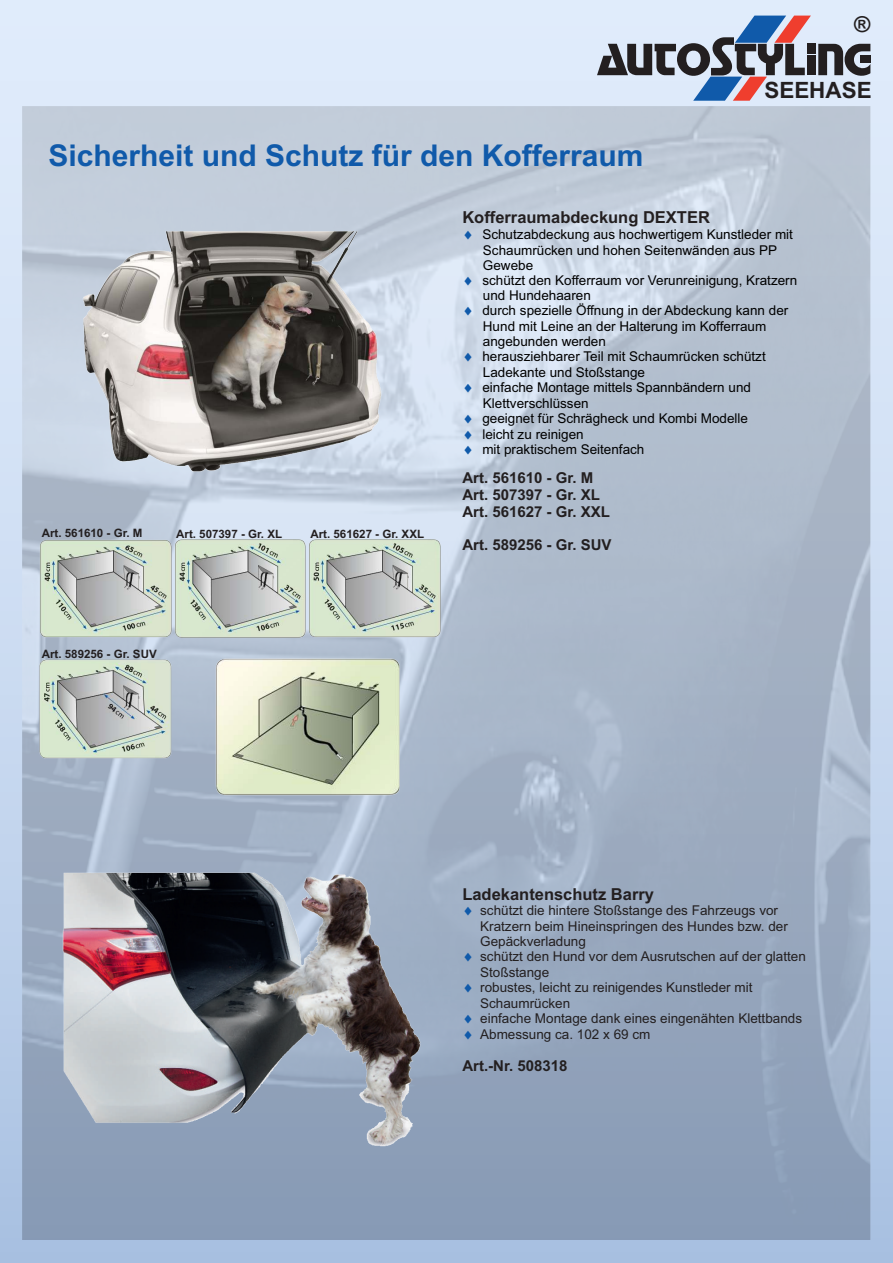
<style>
.page{position:relative;width:893px;height:1263px;background:#fff}
.page>*{position:absolute;margin:0;border:0;box-sizing:border-box;transform-origin:0 0}
.t1{font:700 30px "Arial";color:#105aaa}
.t2{font:700 22.5px "Arial";color:#231f20}
.t3{font:700 22.05px "Arial";color:#231f20}
.t4{font:700 16.5px "Arial";color:#231f20}
.t5{font:700 15px/16.8px "Arial";color:#231f20}
.t6{font:13.5px/15.5px "Arial";color:#000}
.t7{font:13.5px/15.5px "Arial";color:#231f20}
.t8{font:700 11.55px "Arial";color:#231f20}
.s1{color:#105aaa}
</style>
<div class="page">
<div style="left:0;top:0;width:893px;height:1263px;background:linear-gradient(to bottom,#e6f0fe,#adc4e3)"></div>
<img style="left:22px;top:106px;width:849px;height:1133px">
<div style="left:807px;top:56px;width:8px;height:19px;background:#231f20"></div>
<div style="left:807px;top:44px;width:8px;height:10px;background:#231f20"></div>
<svg style="left:597px;top:16px;width:214px;height:85px;background:#a2a7b8"></svg>
<svg style="left:818px;top:44px;width:52px;height:33px;background:#63656b"></svg>
<img style="left:34px;top:836px;width:419px;height:343px">
<img style="left:77px;top:226px;width:305px;height:248px">
<img style="left:215px;top:657px;width:188px;height:141px">
<img style="left:39px;top:539px;width:133px;height:100px">
<img style="left:174px;top:538px;width:133px;height:101px">
<img style="left:309px;top:538px;width:133px;height:101px">
<img style="left:36px;top:657px;width:138px;height:103px">
<h3 class="t3" style="left:854px;top:16px;width:18px">®</h3>
<h1 class="t1" style="left:48px;top:144px;width:597px">Sicherheit und Schutz für den Kofferraum</h1>
<h2 class="t2" style="left:764px;top:82px;width:109px">SEEHASE</h2>
<p class="t4" style="left:462px;top:211px;width:249px">Kofferraumabdeckung DEXTER</p>
<p class="t6" style="left:483px;top:228px;width:312px;text-indent:-21px"><span class="s1">◻</span> Schutzabdeckung aus hochwertigem Kunstleder mit<br>Schaumrücken und hohen Seitenwänden aus PP<br>Gewebe</p>
<p class="t6" style="left:483px;top:273px;width:316px;text-indent:-21px"><span class="s1">◻</span> schützt den Kofferraum vor Verunreinigung, Kratzern und Hundehaaren</p>
<p class="t6" style="left:483px;top:304px;width:307px;text-indent:-21px"><span class="s1">◻</span> durch spezielle Öffnung in der Abdeckung kann der<br>Hund mit Leine an der Halterung im Kofferraum angebunden werden</p>
<p class="t6" style="left:483px;top:350px;width:284px;text-indent:-21px"><span class="s1">◻</span> herausziehbarer Teil mit Schaumrücken schützt<br>Ladekante und Stoßstange</p>
<p class="t6" style="left:483px;top:381px;width:270px;text-indent:-21px"><span class="s1">◻</span> einfache Montage mittels Spannbändern und<br>Klettverschlüssen</p>
<p class="t6" style="left:462px;top:412px;width:287px"><span class="s1">◻</span> geeignet für Schrägheck und Kombi Modelle</p>
<p class="t6" style="left:462px;top:427px;width:123px"><span class="s1">◻</span> leicht zu reinigen</p>
<p class="t6" style="left:462px;top:443px;width:184px"><span class="s1">◻</span> mit praktischem Seitenfach</p>
<p class="t8" style="left:42px;top:529px;width:102px">Art. 561610 - Gr. M</p>
<p class="t8" style="left:176px;top:530px;width:107px">Art. 507397 - Gr. XL</p>
<p class="t8" style="left:310px;top:530px;width:115px">Art. 561627 - Gr. XXL</p>
<p class="t5" style="left:462px;top:471px;width:149px">Art. 561610 - Gr. M<br>Art. 507397 - Gr. XL<br>Art. 561627 - Gr. XXL</p>
<p class="t5" style="left:462px;top:538px;width:151px">Art. 589256 - Gr. SUV</p>
<p class="t8" style="left:42px;top:649px;width:116px">Art. 589256 - Gr. SUV</p>
<p class="t4" style="left:462px;top:888px;width:193px">Ladekantenschutz Barry</p>
<p class="t7" style="left:480px;top:904px;width:309px;text-indent:-18px"><span class="s1">◻</span> schützt die hintere Stoßstange des Fahrzeugs vor<br>Kratzern beim Hineinspringen des Hundes bzw. der<br>Gepäckverladung</p>
<p class="t7" style="left:480px;top:950px;width:327px;text-indent:-18px"><span class="s1">◻</span> schützt den Hund vor dem Ausrutschen auf der glatten<br>Stoßstange</p>
<p class="t7" style="left:480px;top:981px;width:274px;text-indent:-18px"><span class="s1">◻</span> robustes, leicht zu reinigendes Kunstleder mit<br>Schaumrücken</p>
<p class="t7" style="left:462px;top:1012px;width:341px"><span class="s1">◻</span> einfache Montage dank eines eingenähten Klettbands</p>
<p class="t7" style="left:462px;top:1027px;width:190px"><span class="s1">◻</span> Abmessung ca. 102 x 69 cm</p>
<p class="t5" style="left:462px;top:1058px;width:107px">Art.-Nr. 508318</p>
</div>
